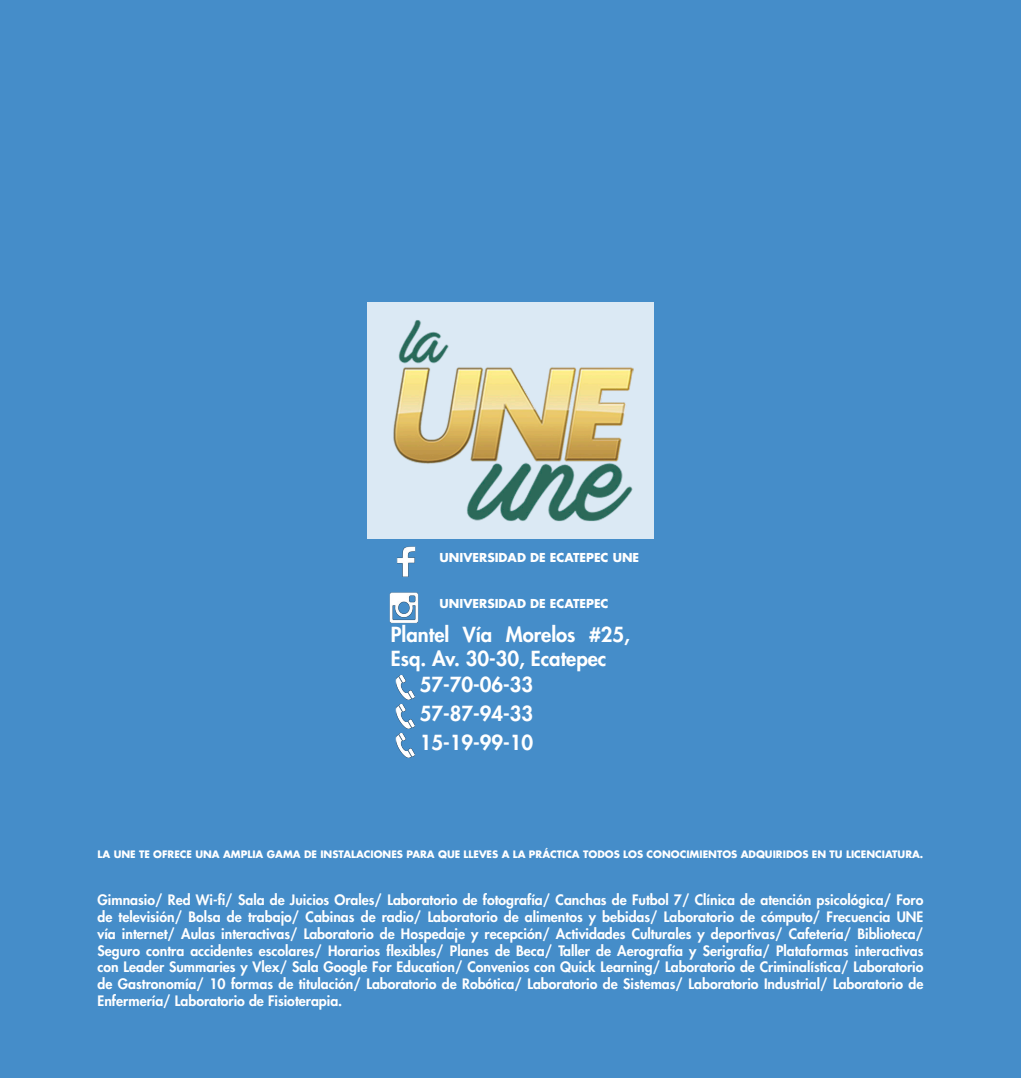
<style>
.page{position:relative;width:1021px;height:1078px;background:#fff}
.page>*{position:absolute;margin:0;border:0;box-sizing:border-box;transform-origin:0 0}
.t1{font:800 20.2px/24.2px "Futura Std";color:#fff}
.t2{font:800 14px/16.8px "Futura Std";color:#fff;text-align:justify}
.text{font:700 12px "Futura Std";color:#fff}
.text-2{font:700 10px "Futura Std";color:#fff}
</style>
<div class="page">
<div style="left:0;top:0;width:1020px;height:1077px;background:#458dc9"></div>
<img style="left:389px;top:592px;width:30px;height:32px">
<img style="left:396px;top:546px;width:20px;height:31px">
<img style="left:367px;top:304px;width:286px;height:235px">
<img style="left:395px;top:675px;width:20px;height:83px">
<p class="text" style="left:439px;top:549px;width:201px">UNIVERSIDAD DE ECATEPEC UNE</p>
<p class="text" style="left:439px;top:595px;width:170px">UNIVERSIDAD DE ECATEPEC</p>
<p class="t1" style="left:391px;top:622px;width:241px">Plantel Vía Morelos #25,<br>Esq. Av. 30-30, Ecatepec</p>
<p class="t1" style="left:420px;top:672px;width:115px">57-70-06-33</p>
<p class="t1" style="left:420px;top:701px;width:115px">57-87-94-33</p>
<p class="t1" style="left:420px;top:730px;width:115px">15-19-99-10</p>
<p class="text-2" style="left:98px;top:847px;width:827px">LA UNE TE OFRECE UNA AMPLIA GAMA DE INSTALACIONES PARA QUE LLEVES A LA PRÁCTICA TODOS LOS CONOCIMIENTOS ADQUIRIDOS EN TU LICENCIATURA.</p>
<p class="t2" style="left:98px;top:891px;width:827px">Gimnasio/ Red Wi-fi/ Sala de Juicios Orales/ Laboratorio de fotografía/ Canchas de Futbol 7/ Clínica de atención psicológica/ Foro de televisión/ Bolsa de trabajo/ Cabinas de radio/ Laboratorio de alimentos y bebidas/ Laboratorio de cómputo/ Frecuencia UNE vía internet/ Aulas interactivas/ Laboratorio de Hospedaje y recepción/ Actividades Culturales y deportivas/ Cafetería/ Biblioteca/ Seguro contra accidentes escolares/ Horarios flexibles/ Planes de Beca/ Taller de Aerografía y Serigrafía/ Plataformas interactivas con Leader Summaries y Vlex/ Sala Google For Education/ Convenios con Quick Learning/ Laboratorio de Criminalística/ Laboratorio de Gastronomía/ 10 formas de titulación/ Laboratorio de Robótica/ Laboratorio de Sistemas/ Laboratorio Industrial/ Laboratorio de Enfermería/ Laboratorio de Fisioterapia.</p>
</div>
